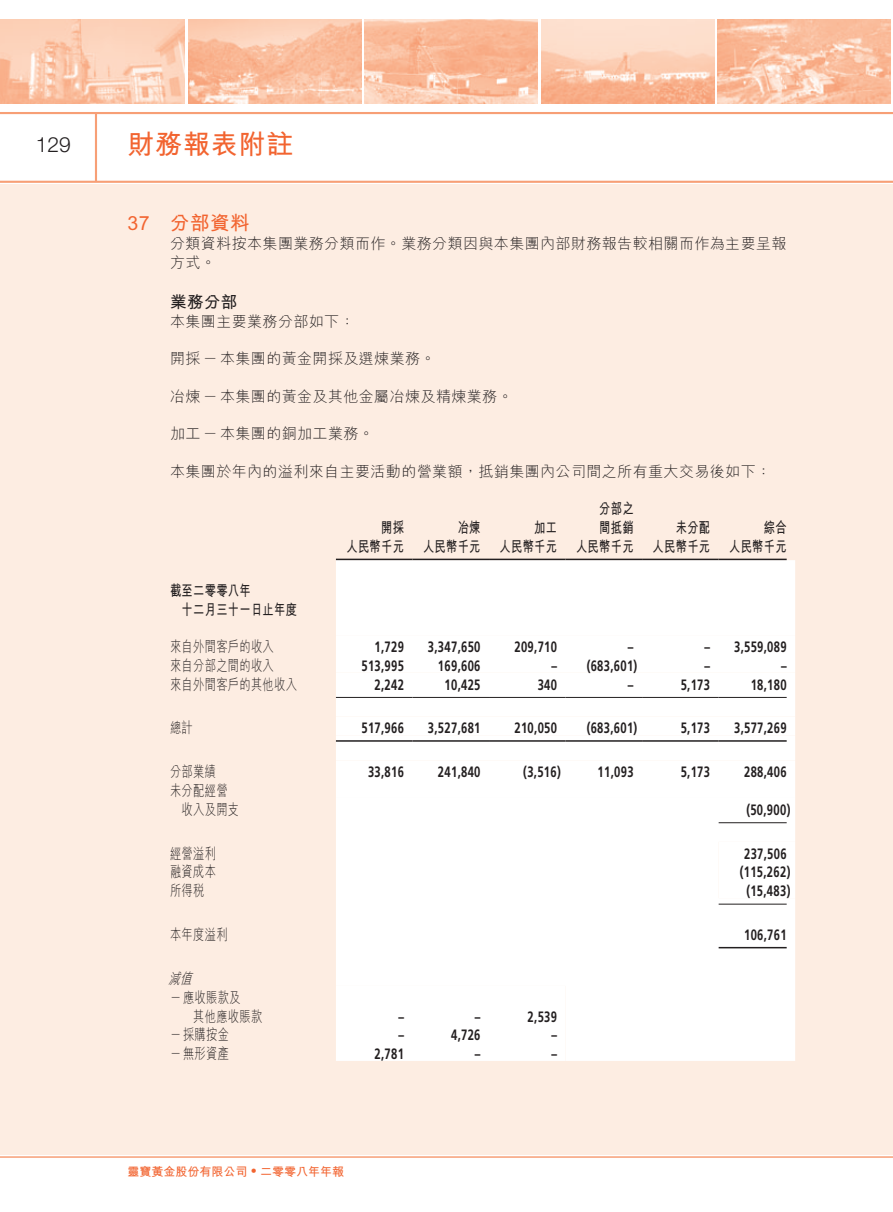
<style>
.page{position:relative;width:893px;height:1212px;background:#fff}
.page>*{position:absolute;margin:0;border:0;box-sizing:border-box;transform-origin:0 0}
.t1{font:700 27px "M Hei HK";letter-spacing:.03em;color:#f26430}
.t2{font:300 21px "Helvetica Neue LT Std";color:#231f20}
._01_C_Heading_Body{font:700 19.5px "M Hei HK";letter-spacing:.03em;color:#f26430}
._02_C_Subheading_Bod{font:700 16.5px "M Hei HK";color:#231f20}
._50_C_Table_Text{font:700 15px "Frutiger LT Std";letter-spacing:.03em;color:#231f20;scale:.75 1}
._00_C_Body_Text{font:300 15px/18.8px "M Hei HK";letter-spacing:.03em;color:#231f20}
._50_C_Table_Text-2{font:300 15px "M Hei HK";letter-spacing:.03em;color:#231f20;scale:.75 1}
._50_C_Table_Text-3{font:700 15px "M Hei HK";letter-spacing:.03em;color:#231f20;scale:.75 1}
._50_C_Table_Text-4{font:italic 300 15px "M Hei HK";color:#231f20;scale:.75 1}
.t3{font:700 12px "M Hei HK";color:#f26430}
.s1{font-family:"Helvetica Neue LT Std";font-weight:300}
</style>
<div class="page">
<hr style="left:95px;top:113px;width:2px;height:68px;background:#f79f76">
<div style="left:0;top:184px;width:893px;height:970px;background:#fdede2"></div>
<hr style="left:0;top:1156px;width:893px;height:2px;background:#f79f76">
<img style="left:0;top:20px;width:184px;height:83px">
<img style="left:188px;top:20px;width:173px;height:83px">
<img style="left:365px;top:20px;width:173px;height:83px">
<img style="left:541px;top:20px;width:173px;height:83px">
<img style="left:718px;top:20px;width:173px;height:83px">
<hr style="left:0;top:112px;width:893px;height:2px;background:#f79f76">
<hr style="left:0;top:181px;width:893px;height:2px;background:#f79f76">
<div style="left:336px;top:560px;width:459px;height:75px;background:#fff"></div>
<div style="left:336px;top:635px;width:459px;height:426px;background:#fff"></div>
<hr style="left:336px;top:559px;width:76px;height:1px;background:#231f20">
<hr style="left:412px;top:559px;width:77px;height:1px;background:#231f20">
<hr style="left:489px;top:559px;width:77px;height:1px;background:#231f20">
<hr style="left:566px;top:559px;width:76px;height:1px;background:#231f20">
<hr style="left:642px;top:559px;width:77px;height:1px;background:#231f20">
<hr style="left:719px;top:559px;width:68px;height:1px;background:#231f20">
<hr style="left:336px;top:697px;width:76px;height:1px;background:#231f20">
<hr style="left:412px;top:697px;width:77px;height:1px;background:#231f20">
<hr style="left:489px;top:697px;width:77px;height:1px;background:#231f20">
<hr style="left:566px;top:697px;width:76px;height:1px;background:#231f20">
<hr style="left:642px;top:697px;width:77px;height:1px;background:#231f20">
<hr style="left:719px;top:697px;width:68px;height:1px;background:#231f20">
<hr style="left:336px;top:740px;width:76px;height:2px;background:#231f20">
<hr style="left:412px;top:740px;width:77px;height:2px;background:#231f20">
<hr style="left:489px;top:740px;width:77px;height:2px;background:#231f20">
<hr style="left:566px;top:740px;width:76px;height:2px;background:#231f20">
<hr style="left:642px;top:740px;width:77px;height:2px;background:#231f20">
<hr style="left:719px;top:740px;width:68px;height:2px;background:#231f20">
<hr style="left:719px;top:822px;width:68px;height:1px;background:#231f20">
<hr style="left:719px;top:904px;width:68px;height:1px;background:#231f20">
<hr style="left:719px;top:947px;width:68px;height:1px;background:#231f20">
<h2 class="t2" style="left:36px;top:132px;width:37px">129</h2>
<h1 class="t1" style="left:128px;top:124px;width:167px">財務報表附註</h1>
<p class="_01_C_Heading_Body" style="left:128px;top:209px;width:24px">37</p>
<p class="_01_C_Heading_Body" style="left:170px;top:209px;width:81px">分部資料</p>
<p class="_00_C_Body_Text" style="left:170px;top:233px;width:618px">分類資料按本集團業務分類而作。業務分類因與本集團內部財務報告較相關而作為主要呈報方式。</p>
<p class="_02_C_Subheading_Bod" style="left:170px;top:290px;width:69px">業務分部</p>
<p class="_00_C_Body_Text" style="left:170px;top:311px;width:186px">本集團主要業務分部如下：</p>
<p class="_00_C_Body_Text" style="left:170px;top:349px;width:267px">開採－本集團的黃金開採及選煉業務。</p>
<p class="_00_C_Body_Text" style="left:170px;top:386px;width:344px">冶煉－本集團的黃金及其他金屬冶煉及精煉業務。</p>
<p class="_00_C_Body_Text" style="left:170px;top:424px;width:205px">加工－本集團的銅加工業務。</p>
<p class="_00_C_Body_Text" style="left:170px;top:461px;width:602px">本集團於年內的溢利來自主要活動的營業額，抵銷集團內公司間之所有重大交易後如下：</p>
<p class="_50_C_Table_Text-3" style="left:599px;top:498px;width:47px">分部之</p>
<p class="_50_C_Table_Text-3" style="left:764px;top:517px;width:32px">綜合</p>
<p class="_50_C_Table_Text-3" style="left:381px;top:517px;width:32px">開採</p>
<p class="_50_C_Table_Text-3" style="left:458px;top:517px;width:32px">冶煉</p>
<p class="_50_C_Table_Text-3" style="left:676px;top:517px;width:47px">未分配</p>
<p class="_50_C_Table_Text-3" style="left:599px;top:517px;width:47px">間抵銷</p>
<p class="_50_C_Table_Text-3" style="left:534px;top:517px;width:32px">加工</p>
<p class="_50_C_Table_Text-3" style="left:346px;top:535px;width:78px">人民幣千元</p>
<p class="_50_C_Table_Text-3" style="left:423px;top:535px;width:78px">人民幣千元</p>
<p class="_50_C_Table_Text-3" style="left:500px;top:535px;width:78px">人民幣千元</p>
<p class="_50_C_Table_Text-3" style="left:576px;top:535px;width:78px">人民幣千元</p>
<p class="_50_C_Table_Text-3" style="left:653px;top:535px;width:78px">人民幣千元</p>
<p class="_50_C_Table_Text-3" style="left:729px;top:535px;width:78px">人民幣千元</p>
<p class="_50_C_Table_Text-3" style="left:170px;top:579px;width:109px">截至二零零八年</p>
<p class="_50_C_Table_Text-3" style="left:182px;top:598px;width:155px">十二月三十一日止年度</p>
<p class="_50_C_Table_Text-2" style="left:170px;top:636px;width:140px">來自外間客戶的收入</p>
<p class="_50_C_Table_Text" style="left:375px;top:638px;width:41px">1,729</p>
<p class="_50_C_Table_Text" style="left:428px;top:638px;width:72px">3,347,650</p>
<p class="_50_C_Table_Text" style="left:514px;top:638px;width:58px">209,710</p>
<p class="_50_C_Table_Text" style="left:628px;top:638px;width:9px">–</p>
<p class="_50_C_Table_Text" style="left:704px;top:638px;width:9px">–</p>
<p class="_50_C_Table_Text" style="left:734px;top:638px;width:72px">3,559,089</p>
<p class="_50_C_Table_Text-2" style="left:170px;top:655px;width:140px">來自分部之間的收入</p>
<p class="_50_C_Table_Text" style="left:361px;top:657px;width:58px">513,995</p>
<p class="_50_C_Table_Text" style="left:438px;top:657px;width:58px">169,606</p>
<p class="_50_C_Table_Text" style="left:551px;top:657px;width:9px">–</p>
<p class="_50_C_Table_Text" style="left:587px;top:657px;width:69px">)683,601(</p>
<p class="_50_C_Table_Text" style="left:704px;top:657px;width:9px">–</p>
<p class="_50_C_Table_Text" style="left:781px;top:657px;width:9px">–</p>
<p class="_50_C_Table_Text-2" style="left:170px;top:673px;width:171px">來自外間客戶的其他收入</p>
<p class="_50_C_Table_Text" style="left:375px;top:675px;width:41px">2,242</p>
<p class="_50_C_Table_Text" style="left:445px;top:675px;width:49px">10,425</p>
<p class="_50_C_Table_Text" style="left:538px;top:675px;width:27px">340</p>
<p class="_50_C_Table_Text" style="left:628px;top:675px;width:9px">–</p>
<p class="_50_C_Table_Text" style="left:681px;top:675px;width:41px">5,173</p>
<p class="_50_C_Table_Text" style="left:751px;top:675px;width:49px">18,180</p>
<p class="_50_C_Table_Text-2" style="left:170px;top:717px;width:32px">總計</p>
<p class="_50_C_Table_Text" style="left:361px;top:719px;width:58px">517,966</p>
<p class="_50_C_Table_Text" style="left:428px;top:719px;width:72px">3,527,681</p>
<p class="_50_C_Table_Text" style="left:514px;top:719px;width:58px">210,050</p>
<p class="_50_C_Table_Text" style="left:587px;top:719px;width:69px">)683,601(</p>
<p class="_50_C_Table_Text" style="left:681px;top:719px;width:41px">5,173</p>
<p class="_50_C_Table_Text" style="left:734px;top:719px;width:72px">3,577,269</p>
<p class="_50_C_Table_Text-2" style="left:170px;top:761px;width:63px">分部業績</p>
<p class="_50_C_Table_Text-2" style="left:170px;top:780px;width:78px">未分配經營</p>
<p class="_50_C_Table_Text" style="left:368px;top:763px;width:49px">33,816</p>
<p class="_50_C_Table_Text" style="left:438px;top:763px;width:58px">241,840</p>
<p class="_50_C_Table_Text" style="left:523px;top:763px;width:52px">)3,516(</p>
<p class="_50_C_Table_Text" style="left:598px;top:763px;width:49px">11,093</p>
<p class="_50_C_Table_Text" style="left:681px;top:763px;width:41px">5,173</p>
<p class="_50_C_Table_Text" style="left:744px;top:763px;width:58px">288,406</p>
<p class="_50_C_Table_Text-2" style="left:182px;top:799px;width:78px">收入及開支</p>
<p class="_50_C_Table_Text" style="left:746px;top:801px;width:60px">)50,900(</p>
<p class="_50_C_Table_Text-2" style="left:170px;top:843px;width:63px">經營溢利</p>
<p class="_50_C_Table_Text" style="left:744px;top:845px;width:58px">237,506</p>
<p class="_50_C_Table_Text-2" style="left:170px;top:861px;width:63px">融資成本</p>
<p class="_50_C_Table_Text" style="left:740px;top:863px;width:69px">)115,262(</p>
<p class="_50_C_Table_Text-2" style="left:170px;top:880px;width:47px">所得稅</p>
<p class="_50_C_Table_Text" style="left:746px;top:882px;width:60px">)15,483(</p>
<p class="_50_C_Table_Text-2" style="left:170px;top:924px;width:78px">本年度溢利</p>
<p class="_50_C_Table_Text-4" style="left:169px;top:968px;width:39px">減值</p>
<p class="_50_C_Table_Text-2" style="left:170px;top:987px;width:95px">－應收賬款及</p>
<p class="_50_C_Table_Text" style="left:744px;top:926px;width:58px">106,761</p>
<p class="_50_C_Table_Text-2" style="left:193px;top:1005px;width:94px">其他應收賬款</p>
<p class="_50_C_Table_Text" style="left:398px;top:1007px;width:9px">–</p>
<p class="_50_C_Table_Text" style="left:475px;top:1007px;width:9px">–</p>
<p class="_50_C_Table_Text" style="left:528px;top:1007px;width:41px">2,539</p>
<p class="_50_C_Table_Text-2" style="left:170px;top:1024px;width:80px">－採購按金</p>
<p class="_50_C_Table_Text" style="left:398px;top:1026px;width:9px">–</p>
<p class="_50_C_Table_Text" style="left:451px;top:1026px;width:41px">4,726</p>
<p class="_50_C_Table_Text" style="left:551px;top:1026px;width:9px">–</p>
<p class="_50_C_Table_Text-2" style="left:170px;top:1043px;width:80px">－無形資產</p>
<p class="_50_C_Table_Text" style="left:375px;top:1045px;width:41px">2,781</p>
<p class="_50_C_Table_Text" style="left:475px;top:1045px;width:9px">–</p>
<p class="_50_C_Table_Text" style="left:551px;top:1045px;width:9px">–</p>
<p class="t3" style="left:128px;top:1163px;width:218px">靈寶黃金股份有限公司 <span class="s1">•</span> 二零零八年年報</p>
</div>
